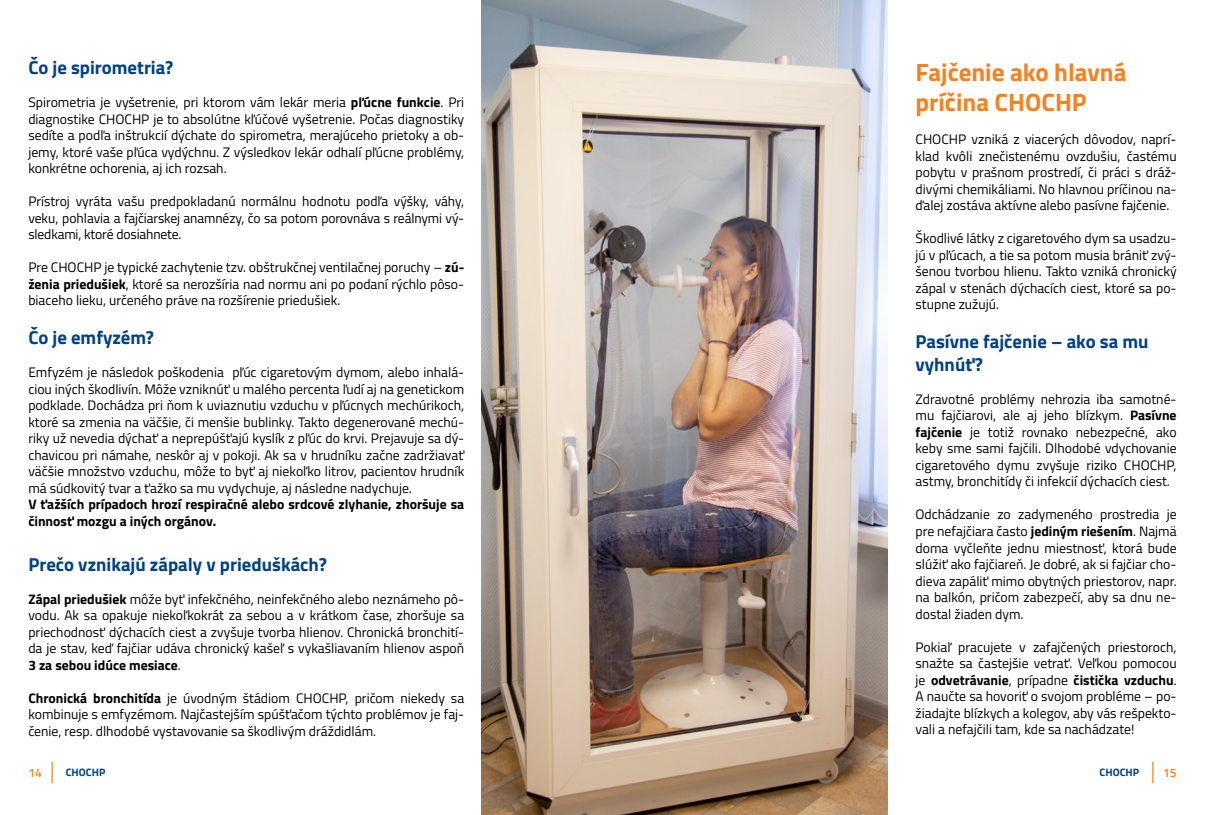
<style>
.page{position:relative;width:1205px;height:815px;background:#fff}
.page>*{position:absolute;margin:0;border:0;box-sizing:border-box;transform-origin:0 0}
.t1{font:700 25px/30px "Titillium Web";color:#f58220}
.t2{font:700 18.75px/22.5px "Titillium Web";color:#004282}
.t3{font:13.75px/16.5px "Titillium Web";color:#000;text-align:justify}
.t4{font:700 13.75px/16.5px "Titillium Web";color:#000}
.t5{font:600 12.12px "Titillium Web";color:#f58220}
.t6{font:700 10.75px "Titillium Web";color:#004282}
.s1{font-weight:700}
</style>
<div class="page">
<img style="left:482px;top:0;width:405px;height:815px">
<hr style="left:51px;top:762px;width:2px;height:21px;background:#f58220">
<svg style="left:1152px;top:762px;width:1px;height:21px"></svg>
<h2 class="t2" style="left:28px;top:56px;width:146px">Čo je spirometria?</h2>
<p class="t3" style="left:28px;top:94px;width:437px">Spirometria je vyšetrenie, pri ktorom vám lekár meria <span class="s1">pľúcne funkcie</span>. Pri diagnostike CHOCHP je to absolútne kľúčové vyšetrenie. Počas diagnostiky sedíte a podľa inštrukcií dýchate do spirometra, merajúceho prietoky a ob&shy;jemy, ktoré vaše pľúca vydýchnu. Z výsledkov lekár odhalí pľúcne problémy, konkrétne ochorenia, aj ich rozsah.</p>
<p class="t3" style="left:28px;top:193px;width:437px">Prístroj vyráta vašu predpokladanú normálnu hodnotu podľa výšky, váhy, veku, pohlavia a fajčiarskej anamnézy, čo sa potom porovnáva s reálnymi vý&shy;sledkami, ktoré dosiahnete.</p>
<p class="t3" style="left:28px;top:259px;width:437px">Pre CHOCHP je typické zachytenie tzv. obštrukčnej ventilačnej poruchy – <span class="s1">zú&shy;ženia priedušiek</span>, ktoré sa nerozšíria nad normu ani po podaní rýchlo pôso&shy;biaceho lieku, určeného práve na rozšírenie priedušiek.</p>
<h2 class="t2" style="left:28px;top:326px;width:127px">Čo je emfyzém?</h2>
<p class="t3" style="left:28px;top:364px;width:437px">Emfyzém je následok poškodenia pľúc cigaretovým dymom, alebo inhalá&shy;ciou iných škodlivín. Môže vzniknúť u malého percenta ľudí aj na genetickom podklade. Dochádza pri ňom k uviaznutiu vzduchu v pľúcnych mechúrikoch, ktoré sa zmenia na väčšie, či menšie bublinky. Takto degenerované mechú&shy;riky už nevedia dýchať a neprepúšťajú kyslík z pľúc do krvi. Prejavuje sa dý&shy;chavicou pri námahe, neskôr aj v pokoji. Ak sa v hrudníku začne zadržiavať väčšie množstvo vzduchu, môže to byť aj niekoľko litrov, pacientov hrudník má súdkovitý tvar a ťažko sa mu vydychuje, aj následne nadychuje.</p>
<p class="t4" style="left:28px;top:496px;width:437px">V ťažších prípadoch hrozí respiračné alebo srdcové zlyhanie, zhoršuje sa činnosť mozgu a iných orgánov.</p>
<h2 class="t2" style="left:28px;top:552px;width:300px">Prečo vznikajú zápaly v prieduškách?</h2>
<p class="t3" style="left:28px;top:590px;width:437px"><span class="s1">Zápal priedušiek</span> môže byť infekčného, neinfekčného alebo neznámeho pô&shy;vodu. Ak sa opakuje niekoľkokrát za sebou a v krátkom čase, zhoršuje sa priechodnosť dýchacích ciest a zvyšuje tvorba hlienov. Chronická bronchití&shy;da je stav, keď fajčiar udáva chronický kašeľ s vykašliavaním hlienov aspoň <span class="s1">3 za sebou idúce mesiace</span>.</p>
<p class="t3" style="left:28px;top:689px;width:437px"><span class="s1">Chronická bronchitída</span> je úvodným štádiom CHOCHP, pričom niekedy sa kombinuje s emfyzémom. Najčastejším spúšťačom týchto problémov je faj&shy;čenie, resp. dlhodobé vystavovanie sa škodlivým dráždidlám.</p>
<p class="t5" style="left:28px;top:763px;width:15px">14</p>
<p class="t6" style="left:66px;top:764px;width:41px">CHOCHP</p>
<p class="t6" style="left:1099px;top:764px;width:41px">CHOCHP</p>
<p class="t5" style="left:1163px;top:763px;width:15px">15</p>
<h1 class="t1" style="left:915px;top:56px;width:212px">Fajčenie ako hlavná príčina CHOCHP</h1>
<p class="t3" style="left:915px;top:131px;width:263px">CHOCHP vzniká z viacerých dôvodov, naprí&shy;klad kvôli znečistenému ovzdušiu, častému pobytu v prašnom prostredí, či práci s dráž&shy;divými chemikáliami. No hlavnou príčinou na&shy;ďalej zostáva aktívne alebo pasívne fajčenie.</p>
<p class="t3" style="left:915px;top:230px;width:263px">Škodlivé látky z cigaretového dym sa usadzu&shy;jú v pľúcach, a tie sa potom musia brániť zvý&shy;šenou tvorbou hlienu. Takto vzniká chronický zápal v stenách dýchacích ciest, ktoré sa po&shy;stupne zužujú.</p>
<h2 class="t2" style="left:915px;top:330px;width:234px">Pasívne fajčenie – ako sa mu vyhnúť?</h2>
<p class="t3" style="left:915px;top:390px;width:263px">Zdravotné problémy nehrozia iba samotné&shy;mu fajčiarovi, ale aj jeho blízkym. <span class="s1">Pasívne fajčenie</span> je totiž rovnako nebezpečné, ako keby sme sami fajčili. Dlhodobé vdychovanie cigaretového dymu zvyšuje riziko CHOCHP, astmy, bronchitídy či infekcií dýchacích ciest.</p>
<p class="t3" style="left:915px;top:506px;width:263px">Odchádzanie zo zadymeného prostredia je pre nefajčiara často <span class="s1">jediným riešením</span>. Najmä doma vyčleňte jednu miestnosť, ktorá bude slúžiť ako fajčiareň. Je dobré, ak si fajčiar cho&shy;dieva zapáliť mimo obytných priestorov, napr. na balkón, pričom zabezpečí, aby sa dnu ne&shy;dostal žiaden dym.</p>
<p class="t3" style="left:915px;top:638px;width:263px">Pokiaľ pracujete v zafajčených priestoroch, snažte sa častejšie vetrať. Veľkou pomocou je <span class="s1">odvetrávanie</span>, prípadne <span class="s1">čistička vzduchu</span>.<br>A naučte sa hovoriť o svojom probléme – po&shy;žiadajte blízkych a kolegov, aby vás rešpekto&shy;vali a nefajčili tam, kde sa nachádzate!</p>
</div>
